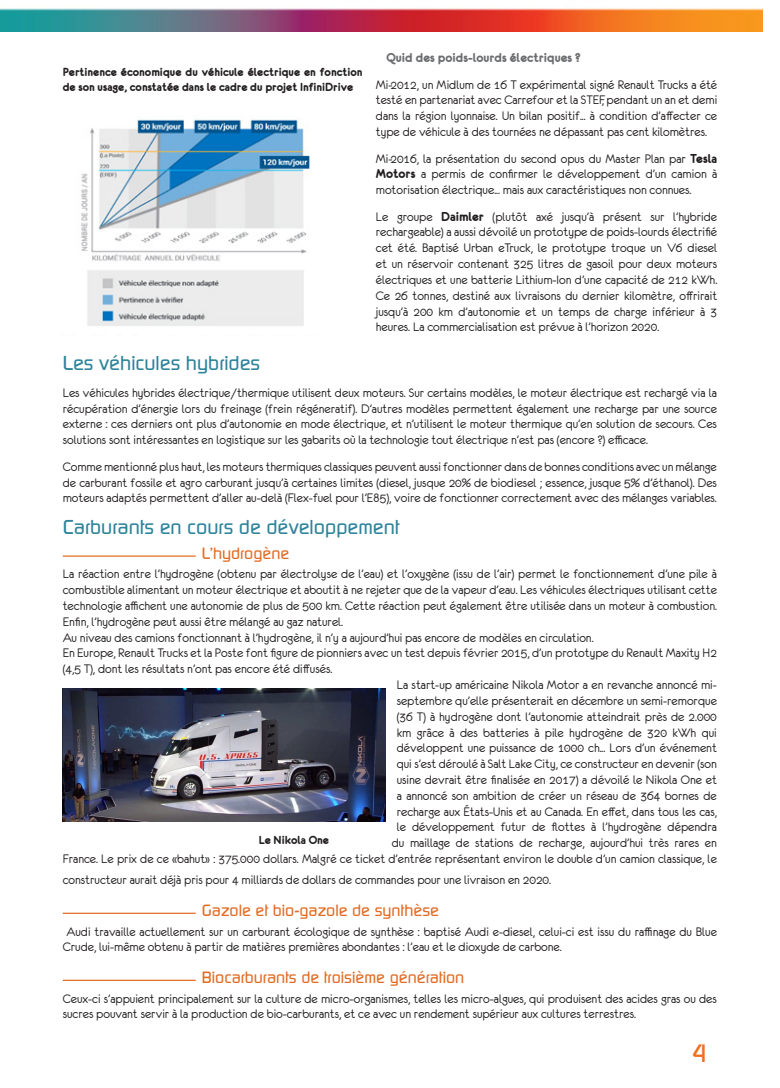
<style>
.page{position:relative;width:780px;height:1088px;background:#fff}
.page>*{position:absolute;margin:0;border:0;box-sizing:border-box;transform-origin:0 0}
.titre_2dans_encadre{font:500 25px "Continuum";color:#f36e21}
.Titre_1{font:500 20px "Continuum";color:#2d849b}
.titre_2{font:500 16.25px "Continuum";color:#e36c25}
.Texte{font:13.75px/15.8px "Eurofurenceregular";color:#231f20;text-align:justify}
.sous-titre_3_gras{font:13.75px "Eurofurencebold";color:#6c6d70}
.Texte-2{font:12.5px/14.4px "Eurofurencebold";color:#231f20}
.s1{font-family:"Eurofurencebold"}
</style>
<div class="page">
<img style="left:0;top:8px;width:762px;height:24px">
<img style="left:81px;top:115px;width:229px;height:221px">
<hr style="left:63px;top:555px;width:133px;height:2px;background:#e36c25">
<hr style="left:63px;top:912px;width:133px;height:2px;background:#e36c25">
<hr style="left:63px;top:980px;width:133px;height:1px;background:#e36c25">
<img style="left:63px;top:688px;width:322px;height:133px">
<p class="Texte-2" style="left:63px;top:65px;width:301px">Pertinence économique du véhicule électrique en fonction de son usage, constatée dans le cadre du projet InfiniDrive</p>
<p class="Titre_1" style="left:63px;top:349px;width:199px">Les véhicules hybrides</p>
<p class="sous-titre_3_gras" style="left:386px;top:51px;width:196px">Quid des poids-lourds électriques ?</p>
<p class="Texte" style="left:376px;top:76px;width:343px">Mi-2012, un Midlum de 16 T expérimental signé Renault Trucks a été testé en partenariat avec Carrefour et la STEF, pendant un an et demi dans la région lyonnaise. Un bilan positif... à condition d’affecter ce type de véhicule à des tournées ne dépassant pas cent kilomètres.</p>
<p class="Texte" style="left:376px;top:150px;width:343px">Mi-2016, la présentation du second opus du Master Plan par <span class="s1">Tesla Motors</span> a permis de confirmer le développement d’un camion à motorisation électrique... mais aux caractéristiques non connues.</p>
<p class="Texte" style="left:376px;top:208px;width:343px">Le groupe <span class="s1">Daimler</span> (plutôt axé jusqu’à présent sur l’hybride rechargeable) a aussi dévoilé un prototype de poids-lourds électrifié cet été. Baptisé Urban eTruck, le prototype troque un V6 diesel et un réservoir contenant 325 litres de gasoil pour deux moteurs électriques et une batterie Lithium-Ion d’une capacité de 212 kWh.<br>Ce 26 tonnes, destiné aux livraisons du dernier kilomètre, offrirait jusqu’à 200 km d’autonomie et un temps de charge inférieur à 3 heures. La commercialisation est prévue à l’horizon 2020.</p>
<p class="Texte" style="left:63px;top:385px;width:655px">Les véhicules hybrides électrique/thermique utilisent deux moteurs. Sur certains modèles, le moteur électrique est rechargé via la récupération d’énergie lors du freinage (frein régéneratif). D’autres modèles permettent également une recharge par une source externe : ces derniers ont plus d’autonomie en mode électrique, et n’utilisent le moteur thermique qu’en solution de secours. Ces solutions sont intéressantes en logistique sur les gabarits où la technologie tout électrique n’est pas (encore ?) efficace.</p>
<p class="Texte" style="left:63px;top:458px;width:655px">Comme mentionné plus haut, les moteurs thermiques classiques peuvent aussi fonctionner dans de bonnes conditions avec un mélange de carburant fossile et agro carburant jusqu’à certaines limites (diesel, jusque 20% de biodiesel ; essence, jusque 5% d’éthanol). Des moteurs adaptés permettent d’aller au-delà (Flex-fuel pour l’E85), voire de fonctionner correctement avec des mélanges variables.</p>
<p class="Titre_1" style="left:63px;top:514px;width:338px">Carburants en cours de développement</p>
<p class="titre_2" style="left:202px;top:543px;width:89px">L’hydrogène</p>
<p class="Texte" style="left:63px;top:566px;width:655px">La réaction entre l’hydrogène (obtenu par électrolyse de l’eau) et l’oxygène (issu de l’air) permet le fonctionnement d’une pile à combustible alimentant un moteur électrique et aboutit à ne rejeter que de la vapeur d’eau. Les véhicules électriques utilisant cette technologie affichent une autonomie de plus de 500 km. Cette réaction peut également être utilisée dans un moteur à combustion.<br>Enfin, l’hydrogène peut aussi être mélangé au gaz naturel.</p>
<p class="Texte" style="left:63px;top:629px;width:532px">Au niveau des camions fonctionnant à l’hydrogène, il n’y a aujourd’hui pas encore de modèles en circulation.</p>
<p class="Texte" style="left:63px;top:645px;width:655px">En Europe, Renault Trucks et la Poste font figure de pionniers avec un test depuis février 2015, d’un prototype du Renault Maxity H2 (4,5 T), dont les résultats n’ont pas encore été diffusés.</p>
<p class="Texte" style="left:63px;top:677px;width:655px;text-align:right">La start-up américaine Nikola Motor a en revanche annoncé mi-<br>septembre qu’elle présenterait en décembre un semi-remorque<br>(36 T) à hydrogène dont l’autonomie atteindrait près de 2.000<br>km grâce à des batteries à pile hydrogène de 320 kWh qui<br>développent une puissance de 1000 ch... Lors d’un événement<br>qui s’est déroulé à Salt Lake City, ce constructeur en devenir (son<br>usine devrait être finalisée en 2017) a dévoilé le Nikola One et<br>a annoncé son ambition de créer un réseau de 364 bornes de<br>recharge aux États-Unis et au Canada. En effet, dans tous les cas,<br>le développement futur de flottes à l’hydrogène dépendra<br>du maillage de stations de recharge, aujourd’hui très rares en<br>France. Le prix de ce «bahut» : 375.000 dollars. Malgré ce ticket d’entrée représentant environ le double d’un camion classique, le</p>
<p class="Texte" style="left:63px;top:872px;width:490px">constructeur aurait déjà pris pour 4 milliards de dollars de commandes pour une livraison en 2020.</p>
<p class="titre_2" style="left:202px;top:900px;width:239px">Gazole et bio-gazole de synthèse</p>
<p class="Texte" style="left:63px;top:923px;width:655px">Audi travaille actuellement sur un carburant écologique de synthèse : baptisé Audi e-diesel, celui-ci est issu du raffinage du Blue<br>Crude, lui-même obtenu à partir de matières premières abondantes : l’eau et le dioxyde de carbone.</p>
<p class="titre_2" style="left:202px;top:967px;width:264px">Biocarburants de troisième génération</p>
<p class="Texte" style="left:63px;top:990px;width:655px">Ceux-ci s’appuient principalement sur la culture de micro-organismes, telles les micro-algues, qui produisent des acides gras ou des sucres pouvant servir à la production de bio-carburants, et ce avec un rendement supérieur aux cultures terrestres.</p>
<p class="Texte-2" style="left:259px;top:833px;width:72px">Le Nikola One</p>
<p class="titre_2dans_encadre" style="left:691px;top:1037px;width:17px">4</p>
</div>
